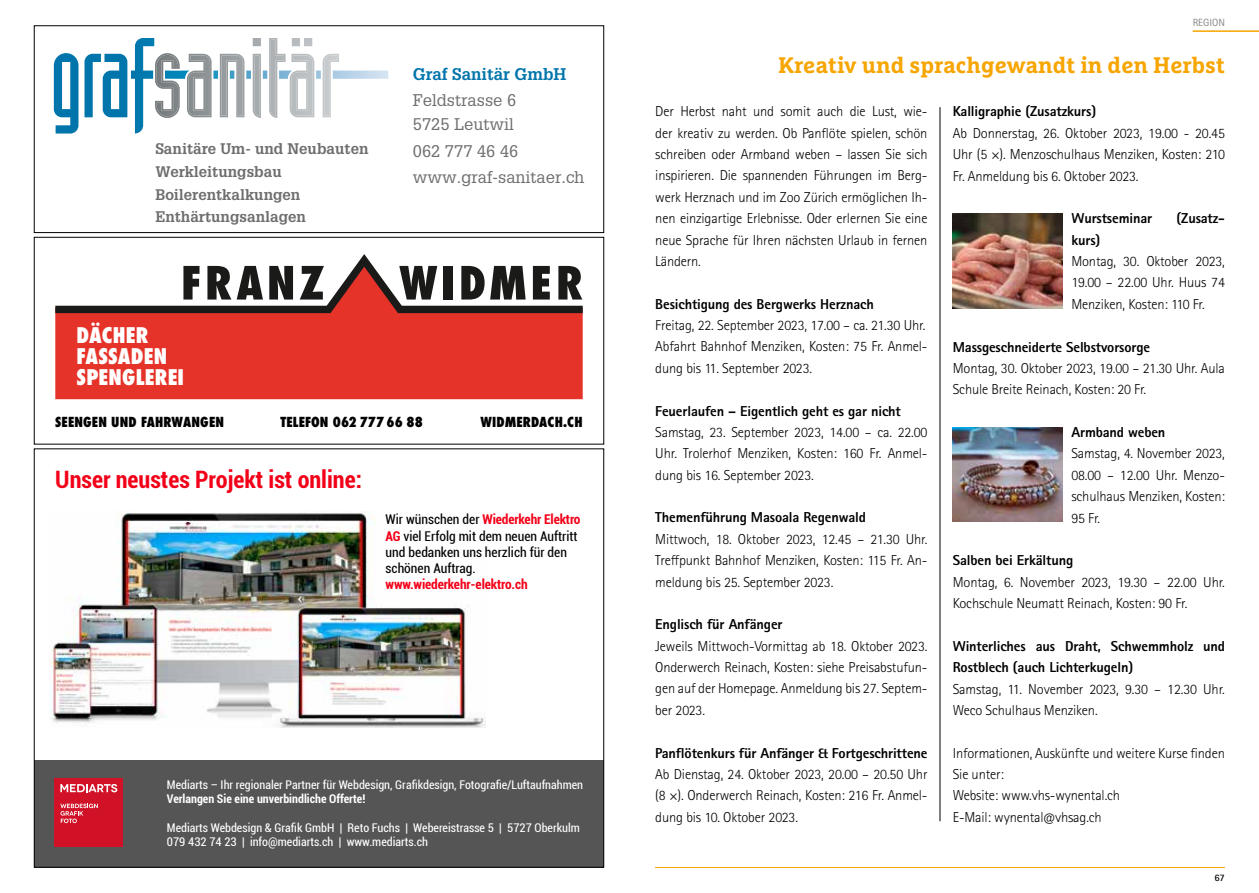
<style>
.page{position:relative;width:1259px;height:893px;background:#fff}
.page>*{position:absolute;margin:0;border:0;box-sizing:border-box;transform-origin:0 0}
.t1{font:700 condensed 24px "Roboto";color:#f30018}
.t2{font:700 22.5px "Marselis Slab Pro";color:#f7a500}
.t3{font:800 condensed 21px/21px "Futura";letter-spacing:.01em;color:#fff}
.t4{font:16.5px/24.6px "Glypha LT Std";color:#6e6e6e}
.t5{font:700 16.5px "Glypha LT Std";color:#0075ab}
.t6{font:700 15px/22.6px "Glypha LT Std";color:#6e6e6e}
.t7{font:300 14.4px/21.3px "Rotis Sans Serif Std";letter-spacing:-.01em;color:#000;text-align:justify}
.t8{font:800 14.4px/21.3px "Rotis Sans Serif Std";letter-spacing:-.01em;color:#000}
.t9{font:condensed 13.5px/16.2px "Roboto";color:#000}
.t10{font:800 condensed 13.5px "Futura";letter-spacing:.01em;color:#000}
.t11{font:700 condensed 13.5px "Roboto";letter-spacing:-.01em;color:#f30018}
.t12{font:condensed 12px/14.4px "Roboto";color:#fff}
.t13{font:700 condensed 12px "Roboto";color:#fff}
.t14{font:10.5px "Rotis Sans Serif Std";color:#868786}
.t15{font:700 9.9px "Rotis Sans Serif Std";color:#000}
.s1{font-weight:700;color:#f30018}
</style>
<div class="page">
<svg style="left:54px;top:53px;width:24px;height:81px"></svg>
<svg style="left:84px;top:54px;width:43px;height:63px"></svg>
<img style="left:131px;top:38px;width:257px;height:96px">
<svg style="left:153px;top:38px;width:188px;height:82px"></svg>
<img style="left:290px;top:54px;width:24px;height:63px">
<img style="left:323px;top:54px;width:16px;height:63px">
<div style="left:34px;top:26px;width:570px;height:207px;border:1px solid #000"></div>
<div style="left:34px;top:760px;width:570px;height:107px;background:#555"></div>
<div style="left:55px;top:778px;width:68px;height:68px;background:#d01126"></div>
<svg style="left:60px;top:784px;width:57px;height:8px"></svg>
<svg style="left:60px;top:804px;width:38px;height:19px"></svg>
<img style="left:49px;top:511px;width:436px;height:216px">
<div style="left:55px;top:313px;width:528px;height:86px;background:#e6332a"></div>
<svg style="left:55px;top:254px;width:528px;height:59px"></svg>
<div style="left:34px;top:237px;width:570px;height:207px;border:1px solid #000"></div>
<hr style="left:939px;top:107px;width:1px;height:714px;background:#000">
<img style="left:952px;top:428px;width:111px;height:94px">
<img style="left:952px;top:214px;width:111px;height:94px">
<hr style="left:1192px;top:30px;width:67px;height:2px;background:#f7a500">
<hr style="left:655px;top:867px;width:570px;height:1px;background:#f7a500">
<p class="t6" style="left:155px;top:137px;width:215px">Sanitäre Um- und Neubauten<br>Werkleitungsbau<br>Boilerentkalkungen<br>Enthärtungsanlagen</p>
<h3 class="t3" style="left:77px;top:325px;width:109px">DÄCHER<br>FASSADEN<br>SPENGLEREI</h3>
<p class="t5" style="left:413px;top:64px;width:155px">Graf Sanitär GmbH</p>
<p class="t4" style="left:413px;top:87px;width:105px">Feldstrasse 6<br>5725 Leutwil</p>
<p class="t4" style="left:413px;top:138px;width:173px;line-height:25.8px">062 777 46 46 www.graf-sanitaer.ch</p>
<p class="t10" style="left:55px;top:413px;width:170px">SEENGEN UND FAHRWANGEN</p>
<p class="t10" style="left:280px;top:413px;width:144px">TELEFON 062 777 66 88</p>
<p class="t10" style="left:480px;top:413px;width:104px">WIDMERDACH.CH</p>
<h1 class="t1" style="left:55px;top:462px;width:308px">Unser neustes Projekt ist online:</h1>
<p class="t9" style="left:386px;top:511px;width:196px">Wir wünschen der <span class="s1">Wiederkehr Elektro<br>AG</span> viel Erfolg mit dem neuen Auftritt und bedanken uns herzlich für den schönen Auftrag.</p>
<p class="t11" style="left:386px;top:575px;width:144px">www.wiederkehr-elektro.ch</p>
<p class="t12" style="left:167px;top:777px;width:418px">Mediarts – Ihr regionaler Partner für Webdesign, Grafikdesign, Fotografie/Luftaufnahmen</p>
<p class="t13" style="left:167px;top:790px;width:200px">Verlangen Sie eine unverbindliche Offerte!</p>
<p class="t12" style="left:167px;top:820px;width:414px">Mediarts Webdesign &amp; Grafik GmbH | Reto Fuchs | Webereistrasse 5 | 5727 Oberkulm<br>079 432 74 23 | info@mediarts.ch | www.mediarts.ch</p>
<p class="t14" style="left:1192px;top:16px;width:34px">REGION</p>
<h2 class="t2" style="left:778px;top:51px;width:448px">Kreativ und sprachgewandt in den Herbst</h2>
<p class="t7" style="left:655px;top:101px;width:274px">Der Herbst naht und somit auch die Lust, wie&shy;der kreativ zu werden. Ob Panflöte spielen, schön schreiben oder Armband weben – lassen Sie sich inspirieren. Die spannenden Führungen im Berg&shy;werk Herznach und im Zoo Zürich ermöglichen Ih&shy;nen einzigartige Erlebnisse. Oder erlernen Sie eine neue Sprache für Ihren nächsten Urlaub in fernen Ländern.</p>
<p class="t8" style="left:655px;top:293px;width:220px">Besichtigung des Bergwerks Herznach</p>
<p class="t7" style="left:655px;top:315px;width:274px;text-align:left">Freitag, 22. September 2023, 17.00 – ca. 21.30 Uhr.<br>Abfahrt Bahnhof Menziken, Kosten: 75 Fr. Anmel&shy;dung bis 11. September 2023.</p>
<p class="t8" style="left:655px;top:400px;width:247px">Feuerlaufen – Eigentlich geht es gar nicht</p>
<p class="t7" style="left:655px;top:422px;width:274px">Samstag, 23. September 2023, 14.00 – ca. 22.00<br>Uhr. Trolerhof Menziken, Kosten: 160 Fr. Anmel&shy;dung bis 16. September 2023.</p>
<p class="t8" style="left:655px;top:507px;width:212px">Themenführung Masoala Regenwald</p>
<p class="t7" style="left:655px;top:528px;width:274px">Mittwoch, 18. Oktober 2023, 12.45 – 21.30 Uhr.<br>Treffpunkt Bahnhof Menziken, Kosten: 115 Fr. An&shy;meldung bis 25. September 2023.</p>
<p class="t8" style="left:655px;top:614px;width:129px">Englisch für Anfänger</p>
<p class="t7" style="left:655px;top:635px;width:274px">Jeweils Mittwoch-Vormittag ab 18. Oktober 2023.<br>Onderwerch Reinach, Kosten: siehe Preisabstufun&shy;gen auf der Homepage. Anmeldung bis 27. Septem&shy;ber 2023.</p>
<p class="t8" style="left:655px;top:742px;width:274px">Panflötenkurs für Anfänger &amp; Fortgeschrittene</p>
<p class="t7" style="left:655px;top:764px;width:274px">Ab Dienstag, 24. Oktober 2023, 20.00 – 20.50 Uhr (8 ×). Onderwerch Reinach, Kosten: 216 Fr. Anmel&shy;dung bis 10. Oktober 2023.</p>
<p class="t8" style="left:952px;top:101px;width:145px">Kalligraphie (Zusatzkurs)</p>
<p class="t7" style="left:952px;top:122px;width:274px">Ab Donnerstag, 26. Oktober 2023, 19.00 - 20.45<br>Uhr (5 ×). Menzoschulhaus Menziken, Kosten: 210<br>Fr. Anmeldung bis 6. Oktober 2023.</p>
<p class="t8" style="left:1071px;top:208px;width:82px">Wurstseminar</p>
<p class="t8" style="left:1176px;top:208px;width:50px">(Zusatz-</p>
<p class="t8" style="left:1071px;top:229px;width:31px">kurs)</p>
<p class="t7" style="left:1071px;top:251px;width:155px">Montag, 30. Oktober 2023, 19.00 – 22.00 Uhr. Huus 74<br>Menziken, Kosten: 110 Fr.</p>
<p class="t8" style="left:952px;top:336px;width:199px">Massgeschneiderte Selbstvorsorge</p>
<p class="t7" style="left:952px;top:358px;width:274px">Montag, 30. Oktober 2023, 19.00 – 21.30 Uhr. Aula<br>Schule Breite Reinach, Kosten: 20 Fr.</p>
<p class="t8" style="left:1071px;top:421px;width:96px">Armband weben</p>
<p class="t7" style="left:1071px;top:443px;width:155px">Samstag, 4. November 2023, 08.00 – 12.00 Uhr. Menzo&shy;schulhaus Menziken, Kosten:<br>95 Fr.</p>
<p class="t8" style="left:952px;top:550px;width:122px">Salben bei Erkältung</p>
<p class="t7" style="left:952px;top:571px;width:274px">Montag, 6. November 2023, 19.30 – 22.00 Uhr.<br>Kochschule Neumatt Reinach, Kosten: 90 Fr.</p>
<p class="t8" style="left:952px;top:635px;width:274px">Winterliches aus Draht, Schwemmholz und<br>Rostblech (auch Lichterkugeln)</p>
<p class="t7" style="left:952px;top:678px;width:274px">Samstag, 11. November 2023, 9.30 – 12.30 Uhr.<br>Weco Schulhaus Menziken.</p>
<p class="t7" style="left:952px;top:742px;width:274px;text-align:left">Informationen, Auskünfte und weitere Kurse finden<br>Sie unter:<br>Website: www.vhs-wynental.ch<br>E-Mail: wynental@vhsag.ch</p>
<p class="t15" style="left:1214px;top:871px;width:12px">67</p>
</div>
